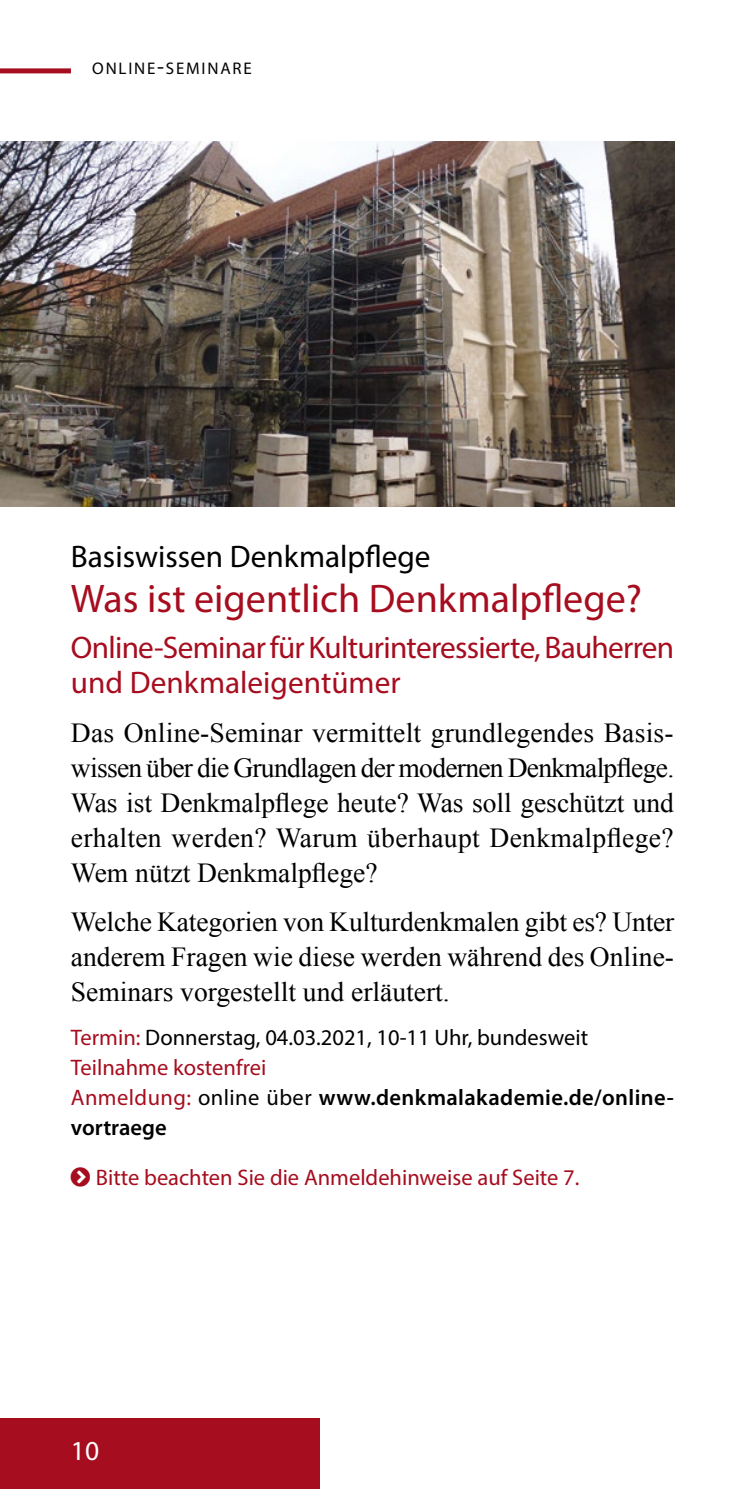
<style>
.page{position:relative;width:745px;height:1489px;background:#fff}
.page>*{position:absolute;margin:0;border:0;box-sizing:border-box;transform-origin:0 0}
.t1{font:40px "Myriad Pro";color:#a60d1f}
.t2{font:31.25px/35px "Myriad Pro";letter-spacing:-.025em;color:#a60d1f}
.t3{font:31.25px "Myriad Pro";color:#000}
.t4{font:27.5px/35px "Times New Roman";color:#000;text-align:justify}
.t5{font:27.5px "Myriad Pro";color:#fff}
.t6{font:22.5px/30px "Myriad Pro";color:#000}
.t7{font:22.5px "Myriad Pro";color:#a60d1f}
.t8{font:17px "Myriad Pro";letter-spacing:.105em;color:#000}
.s1{font-size:22.5px}
.s2{color:#a60d1f}
.s3{font-weight:600}
</style>
<div class="page">
<div style="left:0;top:1417px;width:319px;height:71px;background:#a60d1f"></div>
<img style="left:0;top:142px;width:673px;height:365px">
<div style="left:0;top:68px;width:71px;height:5px;background:#a60d1f"></div>
<p class="t8" style="left:92px;top:57px;width:161px">ONLINE<span class="s1">-</span>SEMINARE</p>
<p class="t3" style="left:71px;top:537px;width:361px">Basiswissen Denkmalpflege</p>
<h1 class="t1" style="left:71px;top:573px;width:572px">Was ist eigentlich Denkmalpflege?</h1>
<p class="t2" style="left:71px;top:629px;width:604px">Online-Seminar für Kulturinteressierte, Bauherren und Denkmaleigentümer</p>
<p class="t4" style="left:71px;top:714px;width:604px">Das Online-Seminar vermittelt grundlegendes Basis&shy;wissen über die Grundlagen der modernen Denkmalpflege.<br>Was ist Denkmalpflege heute? Was soll geschützt und erhalten werden? Warum überhaupt Denkmalpflege?<br>Wem nützt Denkmalpflege?</p>
<p class="t4" style="left:71px;top:903px;width:604px">Welche Kategorien von Kulturdenkmalen gibt es? Unter anderem Fragen wie diese werden während des Online-Seminars vorgestellt und erläutert.</p>
<p class="t6" style="left:71px;top:1022px;width:604px"><span class="s2">Termin:</span> Donnerstag, 04.03.2021, 10-11 Uhr, bundesweit <span class="s2">Teilnahme kostenfrei<br>Anmeldung:</span> online über <span class="s3">www.denkmalakademie.de/online&shy;vortraege</span></p>
<p class="t7" style="left:96px;top:1163px;width:485px">Bitte beachten Sie die Anmeldehinweise auf Seite 7.</p>
<p class="t5" style="left:71px;top:1433px;width:30px">10</p>
</div>
